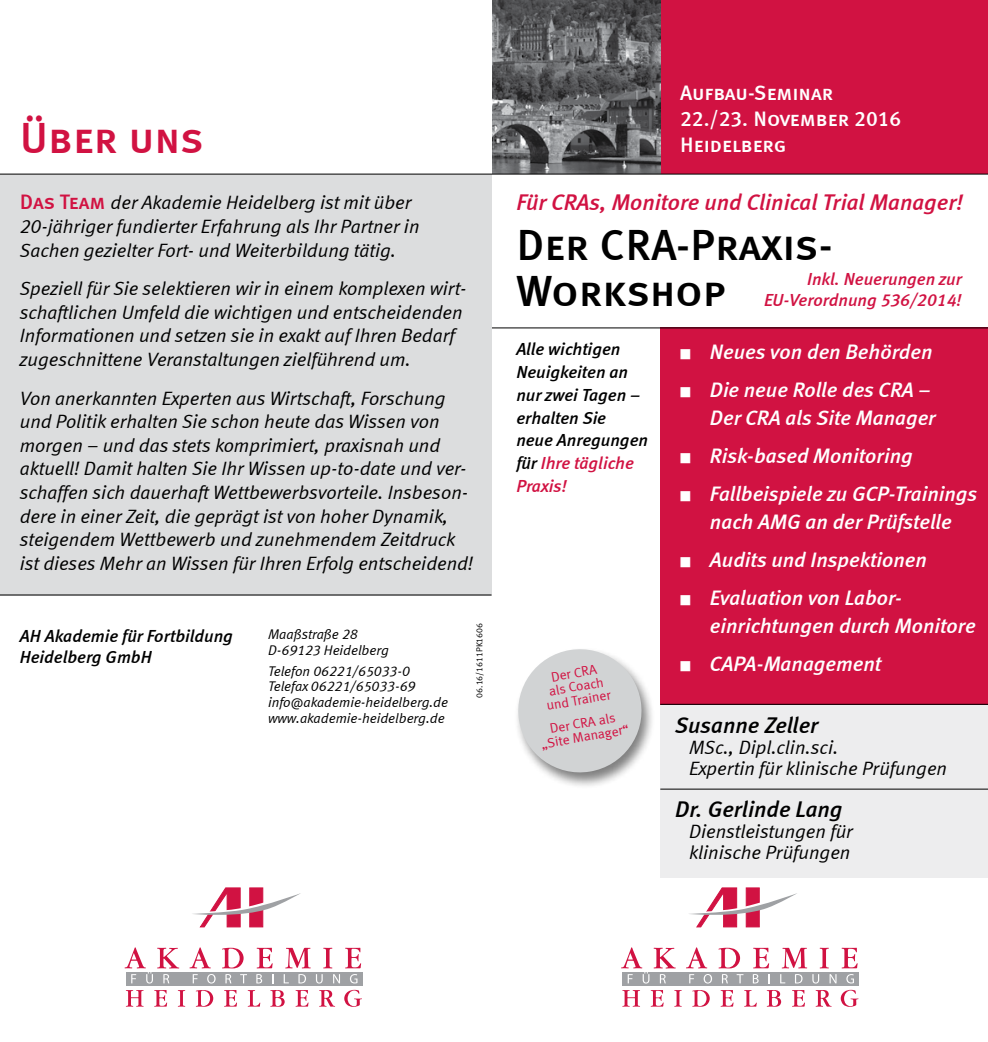
<style>
.page{position:relative;width:988px;height:1042px;background:#fff}
.page>*{position:absolute;margin:0;border:0;box-sizing:border-box;transform-origin:0 0}
.t1{font:43.75px/45.5px "Meta Medium LF Caps";color:#000}
.t2{font:43.75px "Meta Medium LF Caps";color:#d11242}
.t3{font:italic 22.75px "Meta Medium LF";color:#d11242}
.t4{font:italic 22.75px "Meta Medium LF";color:#000}
.t5{font:italic 21px/28px "Meta Medium LF";color:#fff;text-align:right}
.t6{font:21px/26.2px "Meta Medium LF Caps";color:#fff}
.t7{font:italic 19.25px/23.6px "Meta Normal LF";color:#000}
.t8{font:italic 17.5px/22.8px "Meta Medium LF";color:#000}
.t9{font:italic 17.5px/21px "Meta Medium LF";color:#d11242;text-align:right}
.t10{font:italic 14px/15.8px "Meta Normal LF";color:#000}
.t11{font:13.65px/13.7px "Meta Normal LF";color:#d11242;text-align:center}
.t12{font:8.75px "Meta Normal LF";color:#000}
.s1{font-family:"Meta Medium LF Caps";font-style:normal;font-size:21px;color:#d11242}
.s2{color:#d11242}
</style>
<div class="page">
<div style="left:660px;top:0;width:327px;height:174px;background:#d11242"></div>
<svg style="left:192px;top:888px;width:109px;height:39px"></svg>
<svg style="left:126px;top:990px;width:17px;height:16px"></svg>
<svg style="left:154px;top:990px;width:13px;height:16px"></svg>
<svg style="left:178px;top:990px;width:7px;height:16px"></svg>
<svg style="left:196px;top:990px;width:17px;height:16px"></svg>
<svg style="left:224px;top:990px;width:13px;height:16px"></svg>
<svg style="left:248px;top:990px;width:12px;height:16px"></svg>
<svg style="left:270px;top:990px;width:14px;height:16px"></svg>
<svg style="left:295px;top:990px;width:13px;height:16px"></svg>
<svg style="left:319px;top:990px;width:16px;height:16px"></svg>
<svg style="left:344px;top:990px;width:18px;height:17px"></svg>
<svg style="left:189px;top:947px;width:22px;height:21px"></svg>
<svg style="left:222px;top:948px;width:21px;height:20px"></svg>
<svg style="left:256px;top:948px;width:16px;height:20px"></svg>
<svg style="left:285px;top:948px;width:25px;height:20px"></svg>
<svg style="left:323px;top:948px;width:9px;height:20px"></svg>
<svg style="left:345px;top:948px;width:16px;height:20px"></svg>
<div style="left:126px;top:972px;width:236px;height:13px;background:#9fa1a4"></div>
<svg style="left:124px;top:947px;width:55px;height:36px"></svg>
<svg style="left:193px;top:974px;width:5px;height:9px"></svg>
<svg style="left:207px;top:974px;width:8px;height:9px"></svg>
<svg style="left:225px;top:974px;width:6px;height:9px"></svg>
<svg style="left:240px;top:974px;width:7px;height:9px"></svg>
<svg style="left:256px;top:974px;width:6px;height:9px"></svg>
<svg style="left:283px;top:974px;width:6px;height:9px"></svg>
<svg style="left:298px;top:974px;width:8px;height:9px"></svg>
<svg style="left:316px;top:974px;width:6px;height:9px"></svg>
<svg style="left:333px;top:974px;width:7px;height:9px"></svg>
<svg style="left:350px;top:974px;width:7px;height:9px"></svg>
<svg style="left:689px;top:888px;width:108px;height:39px"></svg>
<svg style="left:622px;top:990px;width:18px;height:16px"></svg>
<svg style="left:650px;top:990px;width:13px;height:16px"></svg>
<svg style="left:674px;top:990px;width:7px;height:16px"></svg>
<svg style="left:692px;top:990px;width:17px;height:16px"></svg>
<svg style="left:720px;top:990px;width:13px;height:16px"></svg>
<svg style="left:744px;top:990px;width:12px;height:16px"></svg>
<svg style="left:766px;top:990px;width:15px;height:16px"></svg>
<svg style="left:792px;top:990px;width:12px;height:16px"></svg>
<svg style="left:815px;top:990px;width:16px;height:16px"></svg>
<svg style="left:840px;top:990px;width:18px;height:17px"></svg>
<svg style="left:686px;top:947px;width:21px;height:21px"></svg>
<svg style="left:718px;top:948px;width:21px;height:20px"></svg>
<svg style="left:753px;top:948px;width:15px;height:20px"></svg>
<svg style="left:781px;top:948px;width:26px;height:20px"></svg>
<svg style="left:819px;top:948px;width:9px;height:20px"></svg>
<svg style="left:841px;top:948px;width:16px;height:20px"></svg>
<div style="left:622px;top:972px;width:236px;height:13px;background:#9fa1a4"></div>
<svg style="left:621px;top:947px;width:54px;height:36px"></svg>
<svg style="left:689px;top:974px;width:5px;height:9px"></svg>
<svg style="left:703px;top:974px;width:8px;height:9px"></svg>
<svg style="left:722px;top:974px;width:5px;height:9px"></svg>
<svg style="left:736px;top:974px;width:7px;height:9px"></svg>
<svg style="left:752px;top:974px;width:6px;height:9px"></svg>
<svg style="left:780px;top:974px;width:5px;height:9px"></svg>
<svg style="left:795px;top:974px;width:7px;height:9px"></svg>
<svg style="left:812px;top:974px;width:7px;height:9px"></svg>
<svg style="left:829px;top:974px;width:7px;height:9px"></svg>
<svg style="left:846px;top:974px;width:7px;height:9px"></svg>
<div style="left:660px;top:327px;width:327px;height:377px;background:#d11242"></div>
<img style="left:492px;top:0;width:168px;height:173px">
<div style="left:660px;top:704px;width:327px;height:173px;background:#ededee"></div>
<hr style="left:660px;top:704px;width:327px;height:1px;background:#000">
<hr style="left:491px;top:327px;width:496px;height:1px;background:#000">
<div style="left:0;top:174px;width:491px;height:421px;background:#dcddde"></div>
<hr style="left:0;top:594px;width:491px;height:1px;background:#000">
<hr style="left:0;top:174px;width:987px;height:1px;background:#000">
<div style="left:514px;top:647px;width:141px;height:142px;background:#000;opacity:.5"></div>
<svg style="left:514px;top:647px;width:132px;height:130px"></svg>
<hr style="left:660px;top:788px;width:327px;height:1px;background:#000">
<h1 class="t2" style="left:20px;top:113px;width:185px">Über uns</h1>
<p class="t7" style="left:20px;top:191px;width:401px"><span class="s1">Das Team</span> der Akademie Heidelberg ist mit über<br>20-jähriger fundierter Erfahrung als Ihr Partner in<br>Sachen gezielter Fort- und Weiterbildung tätig.</p>
<p class="t7" style="left:20px;top:276px;width:448px">Speziell für Sie selektieren wir in einem komplexen wirt&shy;schaftlichen Umfeld die wichtigen und entscheidenden Informationen und setzen sie in exakt auf Ihren Bedarf zugeschnittene Veranstaltungen zielführend um.</p>
<p class="t7" style="left:20px;top:386px;width:455px">Von anerkannten Experten aus Wirtschaft, Forschung und Politik erhalten Sie schon heute das Wissen von morgen – und das stets komprimiert, praxisnah und aktuell! Damit halten Sie Ihr Wissen up-to-date und ver&shy;schaffen sich dauerhaft Wettbewerbsvorteile. Insbeson&shy;dere in einer Zeit, die geprägt ist von hoher Dynamik, steigendem Wettbewerb und zunehmendem Zeitdruck ist dieses Mehr an Wissen für Ihren Erfolg entscheidend!</p>
<p class="t8" style="left:20px;top:625px;width:214px;line-height:21px">AH Akademie für Fortbildung<br>Heidelberg GmbH</p>
<p class="t10" style="left:268px;top:626px;width:122px">Maaßstraße 28<br>D-69123 Heidelberg</p>
<p class="t10" style="left:268px;top:663px;width:181px">Telefon 06221/65033-0<br>Telefax 06221/65033-69 info@akademie-heidelberg.de www.akademie-heidelberg.de</p>
<p class="t12" style="left:474px;top:697px;width:76px;rotate:-90deg">06.16/1611PK1606</p>
<p class="t6" style="left:680px;top:79px;width:223px">Aufbau-Seminar<br>22./23. November 2016<br>Heidelberg</p>
<p class="t3" style="left:516px;top:188px;width:448px">Für CRAs, Monitore und Clinical Trial Manager!</p>
<h1 class="t1" style="left:516px;top:222px;width:318px">Der CRA-Praxis-<br>Workshop</h1>
<p class="t8" style="left:516px;top:338px;width:133px">Alle wichtigen<br>Neuigkeiten an nur zwei Tagen – erhalten Sie<br>neue Anregungen für <span class="s2">Ihre tägliche<br>Praxis!</span></p>
<p class="t9" style="left:763px;top:268px;width:199px">Inkl. Neuerungen zur<br>EU-Verordnung 536/2014!</p>
<p class="t5" style="left:680px;top:337px;width:254px">■ Neues von den Behörden</p>
<p class="t5" style="left:680px;top:375px;width:257px">■ Die neue Rolle des CRA –<br>Der CRA als Site Manager</p>
<p class="t5" style="left:680px;top:441px;width:234px">■ Risk-based Monitoring</p>
<p class="t5" style="left:680px;top:479px;width:298px;text-align:center">■ Fallbeispiele zu GCP-Trainings nach AMG an der Prüfstelle</p>
<p class="t5" style="left:680px;top:545px;width:248px">■ Audits und Inspektionen</p>
<p class="t5" style="left:709px;top:583px;width:267px;text-align:left;text-indent:-30px">■ Evaluation von Labor&shy;einrichtungen durch Monitore</p>
<p class="t5" style="left:680px;top:649px;width:202px">■ CAPA-Management</p>
<p class="t11" style="left:540px;top:672px;width:66px;rotate:-10deg">Der CRA als Coach und Trainer</p>
<p class="t11" style="left:537px;top:724px;width:91px;rotate:-10deg">Der CRA als „Site Manager“</p>
<p class="t4" style="left:675px;top:712px;width:145px">Susanne Zeller</p>
<p class="t7" style="left:689px;top:737px;width:259px;line-height:21px">MSc., Dipl.clin.sci.<br>Expertin für klinische Prüfungen</p>
<p class="t4" style="left:675px;top:796px;width:169px">Dr. Gerlinde Lang</p>
<p class="t7" style="left:689px;top:821px;width:165px;line-height:21px">Dienstleistungen für klinische Prüfungen</p>
</div>
